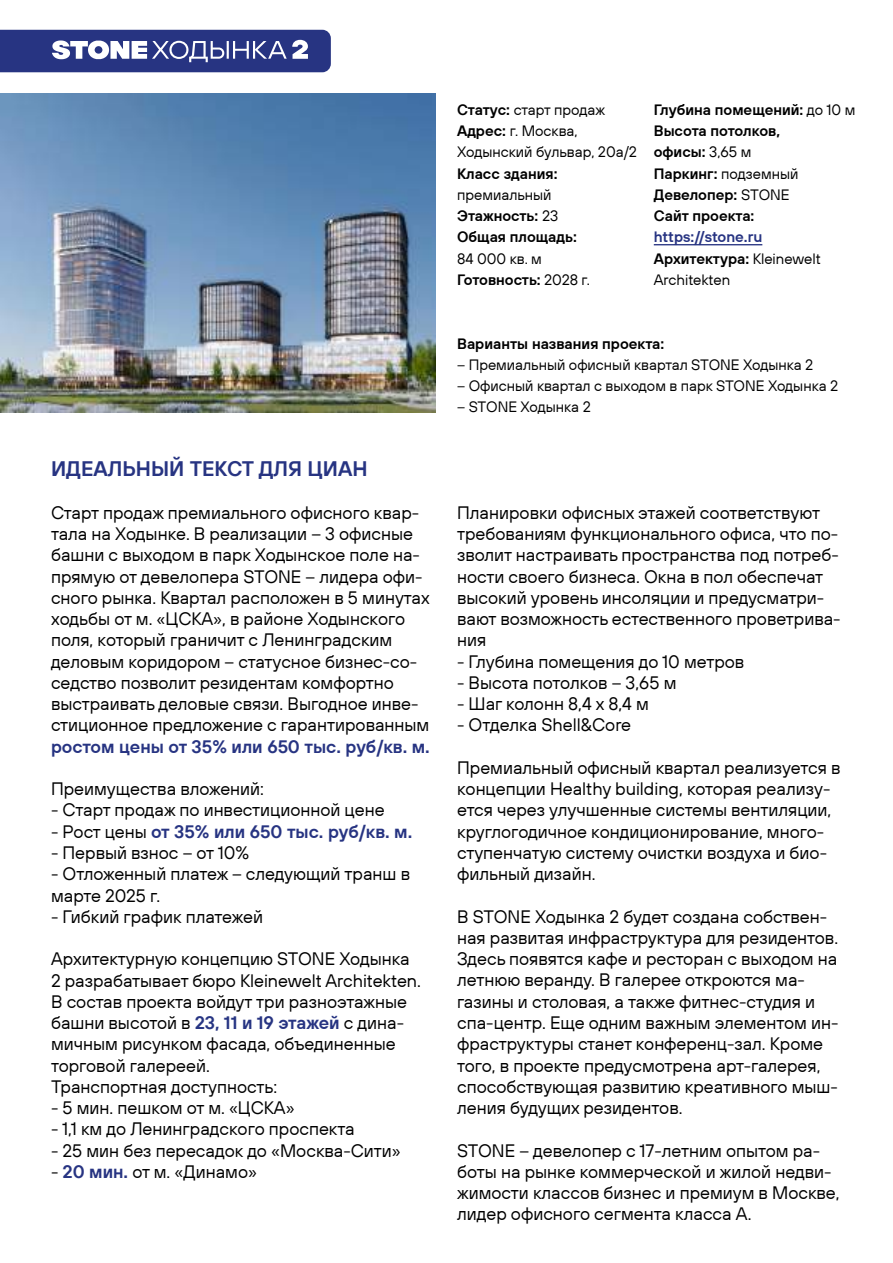
<style>
.page{position:relative;width:893px;height:1263px;background:#fff}
.page>*{position:absolute;margin:0;border:0;box-sizing:border-box;transform-origin:0 0}
.t1{font:21px "TT Hoves Pro Dm Bd";color:#273482}
.t2{font:18px/21.3px "TT Hoves Pro";color:#000}
.t3{font:18px "TT Hoves Pro Dm Bd";color:#273482}
.t4{font:15px/21.3px "TT Hoves Pro";color:#000}
.t5{font:15px/21.3px "TT Hoves Pro Dm Bd";color:#000}
.t6{font:15px/21.3px "TT Hoves Pro Dm Bd";color:#273482}
.s1{font-family:"TT Hoves Pro";color:#000}
.s2{font-family:"TT Hoves Pro Dm Bd";color:#273583}
.s3{font-family:"TT Hoves Pro Dm Bd";color:#273482}
.s4{font-family:"TT Hoves Pro Dm Bd"}
.s5{font-family:"TT Hoves Pro"}
.s6{color:#000}
</style>
<div class="page">
<img style="left:0;top:94px;width:436px;height:318px">
<hr style="left:654px;top:244px;width:108px;height:1px;background:#273482">
<svg style="left:0;top:30px;width:331px;height:42px;background:#495495"></svg>
<p class="t1" style="left:51px;top:455px;width:318px">ИДЕАЛЬНЫЙ ТЕКСТ ДЛЯ ЦИАН</p>
<p class="t2" style="left:51px;top:501px;width:380px">Старт продаж премиального офисного квар&shy;тала на Ходынке. В реализации – 3 офисные башни с выходом в парк Ходынское поле на&shy;прямую от девелопера STONE – лидера офи&shy;сного рынка. Квартал расположен в 5 минутах ходьбы от м. «ЦСКА», в районе Ходынского поля, который граничит с Ленинградским деловым коридором – статусное бизнес-со&shy;седство позволит резидентам комфортно выстраивать деловые связи. Выгодное инве&shy;стиционное предложение с гарантированным</p>
<p class="t3" style="left:51px;top:735px;width:380px">ростом цены от 35% или 650 тыс. руб/кв. м.</p>
<p class="t2" style="left:51px;top:778px;width:215px">Преимущества вложений:</p>
<p class="t2" style="left:51px;top:799px;width:335px">- Старт продаж по инвестиционной цене</p>
<p class="t3" style="left:51px;top:820px;width:363px"><span class="s1">- Рост цены</span> от 35% или 650 тыс. руб/кв. м.</p>
<p class="t2" style="left:51px;top:842px;width:200px">- Первый взнос – от 10%</p>
<p class="t2" style="left:51px;top:863px;width:361px">- Отложенный платеж – следующий транш в марте 2025 г.</p>
<p class="t2" style="left:51px;top:905px;width:214px">- Гибкий график платежей</p>
<p class="t2" style="left:51px;top:948px;width:371px">Архитектурную концепцию STONE Ходынка 2 разрабатывает бюро Kleinewelt Architekten.<br>В состав проекта войдут три разноэтажные башни высотой в <span class="s2">23, 11 и</span> <span class="s3">19 этажей</span> с дина&shy;мичным рисунком фасада, объединенные торговой галереей.<br>Транспортная доступность:</p>
<p class="t2" style="left:51px;top:1097px;width:245px">- 5 мин. пешком от м. «ЦСКА»</p>
<p class="t2" style="left:51px;top:1118px;width:305px">- 1,1 км до Ленинградского проспекта</p>
<p class="t2" style="left:51px;top:1139px;width:351px">- 25 мин без пересадок до «Москва-Сити»</p>
<p class="t2" style="left:51px;top:1160px;width:207px">- <span class="s3">20 мин.</span> от м. «Динамо»</p>
<p class="t4" style="left:457px;top:99px;width:181px"><span class="s4">Статус:</span> старт продаж<br><span class="s4">Адрес:</span> г. Москва,<br>Ходынский бульвар, 20а/2</p>
<p class="t5" style="left:457px;top:162px;width:102px">Класс здания:</p>
<p class="t4" style="left:457px;top:184px;width:96px">премиальный</p>
<p class="t5" style="left:457px;top:205px;width:121px">Этажность: <span class="s5">23<br></span>Общая площадь:</p>
<p class="t4" style="left:457px;top:247px;width:86px">84 000 кв. м</p>
<p class="t5" style="left:457px;top:269px;width:134px">Готовность: <span class="s5">2028 г.</span></p>
<p class="t5" style="left:654px;top:98px;width:203px">Глубина помещений: <span class="s5">до 10 м<br></span>Высота потолков,<br>офисы: <span class="s5">3,65 м</span></p>
<p class="t4" style="left:654px;top:162px;width:146px"><span class="s4">Паркинг:</span> подземный</p>
<p class="t5" style="left:654px;top:184px;width:137px">Девелопер: <span class="s5">STONE<br></span>Сайт проекта:</p>
<p class="t6" style="left:654px;top:226px;width:169px">https://stone.ru<br><span class="s6">Архитектура:</span> <span class="s1">Kleinewelt</span></p>
<p class="t4" style="left:654px;top:269px;width:78px">Аrchitekten</p>
<p class="t5" style="left:457px;top:332px;width:209px">Варианты названия проекта:</p>
<p class="t4" style="left:457px;top:354px;width:358px">– Премиальный офисный квартал STONE Ходынка 2</p>
<p class="t4" style="left:457px;top:375px;width:382px">– Офисный квартал с выходом в парк STONE Ходынка 2</p>
<p class="t4" style="left:457px;top:396px;width:135px">– STONE Ходынка 2</p>
<p class="t2" style="left:457px;top:501px;width:385px">Планировки офисных этажей соответствуют требованиям функционального офиса, что по&shy;зволит настраивать пространства под потреб&shy;ности своего бизнеса. Окна в пол обеспечат высокий уровень инсоляции и предусматри&shy;вают возможность естественного проветрива&shy;ния</p>
<p class="t2" style="left:457px;top:650px;width:289px">- Глубина помещения до 10 метров</p>
<p class="t2" style="left:457px;top:671px;width:221px">- Высота потолков – 3,65 м</p>
<p class="t2" style="left:457px;top:693px;width:193px">- Шаг колонн 8,4 х 8,4 м</p>
<p class="t2" style="left:457px;top:714px;width:176px">- Отделка Shell&amp;Core</p>
<p class="t2" style="left:457px;top:757px;width:385px">Премиальный офисный квартал реализуется в концепции Healthy building, которая реализу&shy;ется через улучшенные системы вентиляции, круглогодичное кондиционирование, много&shy;ступенчатую систему очистки воздуха и био&shy;фильный дизайн.</p>
<p class="t2" style="left:457px;top:905px;width:383px">В STONE Ходынка 2 будет создана собствен&shy;ная развитая инфраструктура для резидентов.<br>Здесь появятся кафе и ресторан с выходом на летнюю веранду. В галерее откроются ма&shy;газины и столовая, а также фитнес-студия и спа-центр. Еще одним важным элементом ин&shy;фраструктуры станет конференц-зал. Кроме того, в проекте предусмотрена арт-галерея, способствующая развитию креативного мыш&shy;ления будущих резидентов.</p>
<p class="t2" style="left:457px;top:1139px;width:384px">STONE – девелопер с 17-летним опытом ра&shy;боты на рынке коммерческой и жилой недви&shy;жимости классов бизнес и премиум в Москве, лидер офисного сегмента класса А.</p>
</div>
